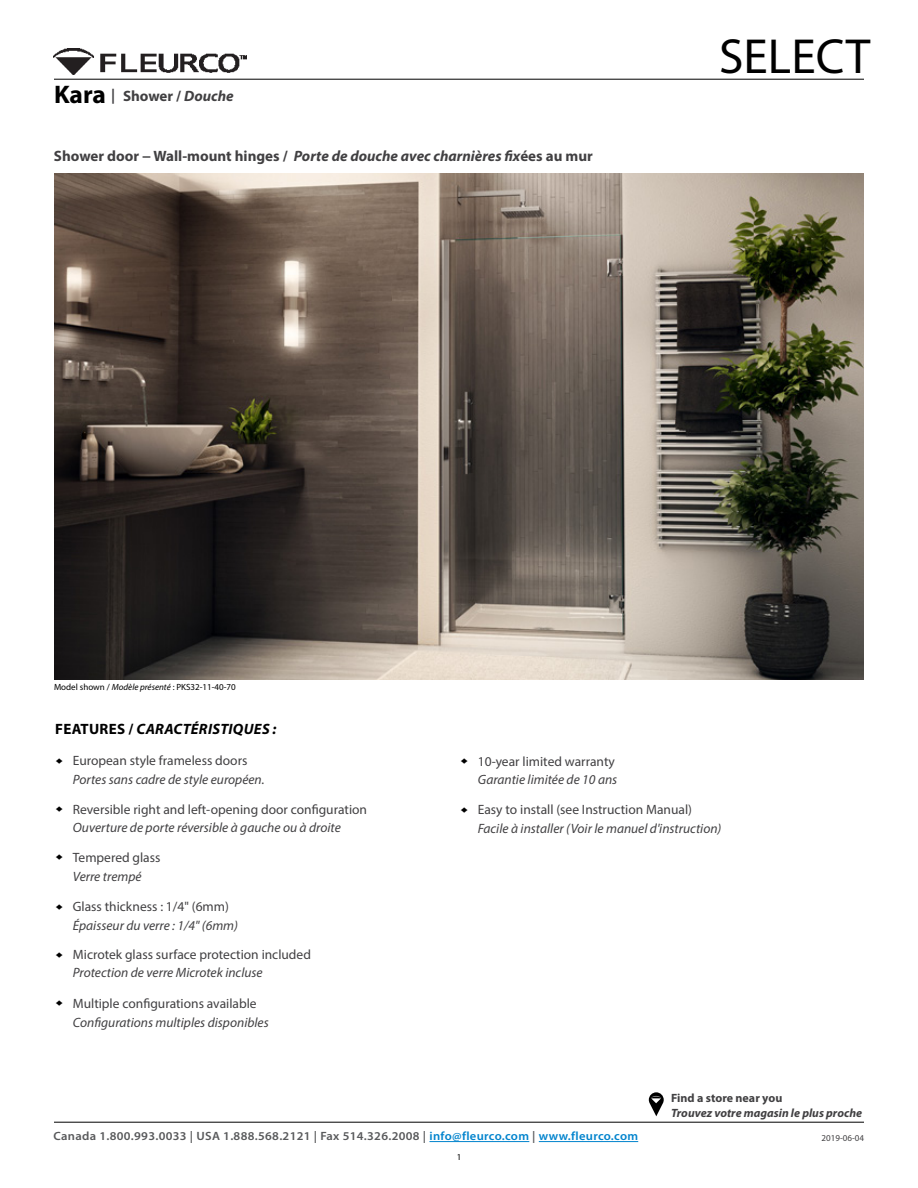
<style>
.page{position:relative;width:918px;height:1188px;background:#fff}
.page>*{position:absolute;margin:0;border:0;box-sizing:border-box;transform-origin:0 0}
.t1{font:49.5px "Myriad Pro";color:#000}
.t2{font:700 15px "Myriad Pro";color:#414042}
.t3{font:italic 700 15px "Myriad Pro";letter-spacing:.02em;color:#000}
.t4{font:italic 700 15px "Myriad Pro";color:#414042}
.t5{font:italic 13.5px "Myriad Pro";color:#414042}
.t6{font:13.5px "Myriad Pro";color:#414042}
.t7{font:600 12px "Myriad Pro";letter-spacing:.025em;color:#58595b;scale:1.05 1}
.t8{font:italic 700 12px "Myriad Pro";color:#414042}
.t9{font:700 12px "Myriad Pro";color:#414042}
.t10{font:10.8px "Arial";color:#000;scale:1.11 1}
.t11{font:9px "Myriad Pro";color:#000}
.t12{font:9px "Myriad Pro";color:#414042}
.s1{font-style:normal;font-size:25.5px;color:#000}
.s2{font-style:normal}
.s3{font-style:italic}
.s4{color:#0083cd}
</style>
<div class="page">
<hr style="left:54px;top:1122px;width:810px;height:1px;background:#000">
<hr style="left:429px;top:1141px;width:100px;height:1px;background:#0083cd">
<hr style="left:539px;top:1141px;width:99px;height:1px;background:#0083cd">
<img style="left:53px;top:48px;width:194px;height:27px">
<hr style="left:54px;top:79px;width:810px;height:1px;background:#000">
<img style="left:55px;top:173px;width:808px;height:506px">
<svg style="left:649px;top:1092px;width:15px;height:24px"></svg>
<p class="t4" style="left:54px;top:87px;width:181px"><span class="s1">Kara</span> | <span class="s2">Shower /</span> Douche</p>
<p class="t2" style="left:54px;top:146px;width:540px">Shower door − Wall-mount hinges / <span class="s3">Porte de douche avec charnières fix</span>ées au mur</p>
<h1 class="t1" style="left:719px;top:26px;width:153px">SELECT</h1>
<p class="t11" style="left:54px;top:682px;width:183px">Model shown / <span class="s3">Modèle présenté</span> : PKS32-11-40-70</p>
<p class="t3" style="left:55px;top:719px;width:223px"><span class="s2">FEATURES /</span> CARACTÉRISTIQUES :</p>
<p class="t6" style="left:73px;top:752px;width:176px">European style frameless doors</p>
<p class="t5" style="left:73px;top:771px;width:193px">Portes sans cadre de style européen.</p>
<p class="t10" style="left:67px;top:758px;width:7px;rotate:90deg">♦</p>
<p class="t10" style="left:472px;top:758px;width:7px;rotate:90deg">♦</p>
<p class="t6" style="left:478px;top:753px;width:139px">10-year limited warranty</p>
<p class="t5" style="left:478px;top:771px;width:141px">Garantie limitée de 10 ans</p>
<p class="t10" style="left:67px;top:806px;width:7px;rotate:90deg">♦</p>
<p class="t6" style="left:73px;top:801px;width:296px">Reversible right and left-opening door configuration</p>
<p class="t5" style="left:73px;top:819px;width:270px">Ouverture de porte réversible à gauche ou à droite</p>
<p class="t10" style="left:472px;top:807px;width:7px;rotate:90deg">♦</p>
<p class="t6" style="left:478px;top:801px;width:216px">Easy to install (see Instruction Manual)</p>
<p class="t5" style="left:478px;top:820px;width:245px">Facile à installer (Voir le manuel d'instruction)</p>
<p class="t10" style="left:67px;top:854px;width:7px;rotate:90deg">♦</p>
<p class="t6" style="left:73px;top:849px;width:89px">Tempered glass</p>
<p class="t5" style="left:73px;top:868px;width:70px">Verre trempé</p>
<p class="t10" style="left:67px;top:904px;width:7px;rotate:90deg">♦</p>
<p class="t6" style="left:73px;top:898px;width:158px">Glass thickness : 1/4" (6mm)</p>
<p class="t5" style="left:73px;top:917px;width:167px">Épaisseur du verre : 1/4" (6mm)</p>
<p class="t10" style="left:67px;top:952px;width:7px;rotate:90deg">♦</p>
<p class="t6" style="left:73px;top:946px;width:240px">Microtek glass surface protection included</p>
<p class="t5" style="left:73px;top:965px;width:191px">Protection de verre Microtek incluse</p>
<p class="t10" style="left:67px;top:1000px;width:7px;rotate:90deg">♦</p>
<p class="t6" style="left:73px;top:995px;width:185px">Multiple configurations available</p>
<p class="t5" style="left:73px;top:1014px;width:197px">Configurations multiples disponibles</p>
<p class="t9" style="left:671px;top:1090px;width:113px">Find a store near you</p>
<p class="t8" style="left:671px;top:1105px;width:192px">Trouvez votre magasin le plus proche</p>
<p class="t7" style="left:54px;top:1129px;width:558px">Canada 1.800.993.0033 | USA 1.888.568.2121 | Fax 514.326.2008 | <span class="s4">info@fleurco.com</span> | <span class="s4">www.fleurco.com</span></p>
<p class="t12" style="left:822px;top:1132px;width:44px">2019-06-04</p>
<p class="t11" style="left:457px;top:1152px;width:6px">1</p>
</div>
